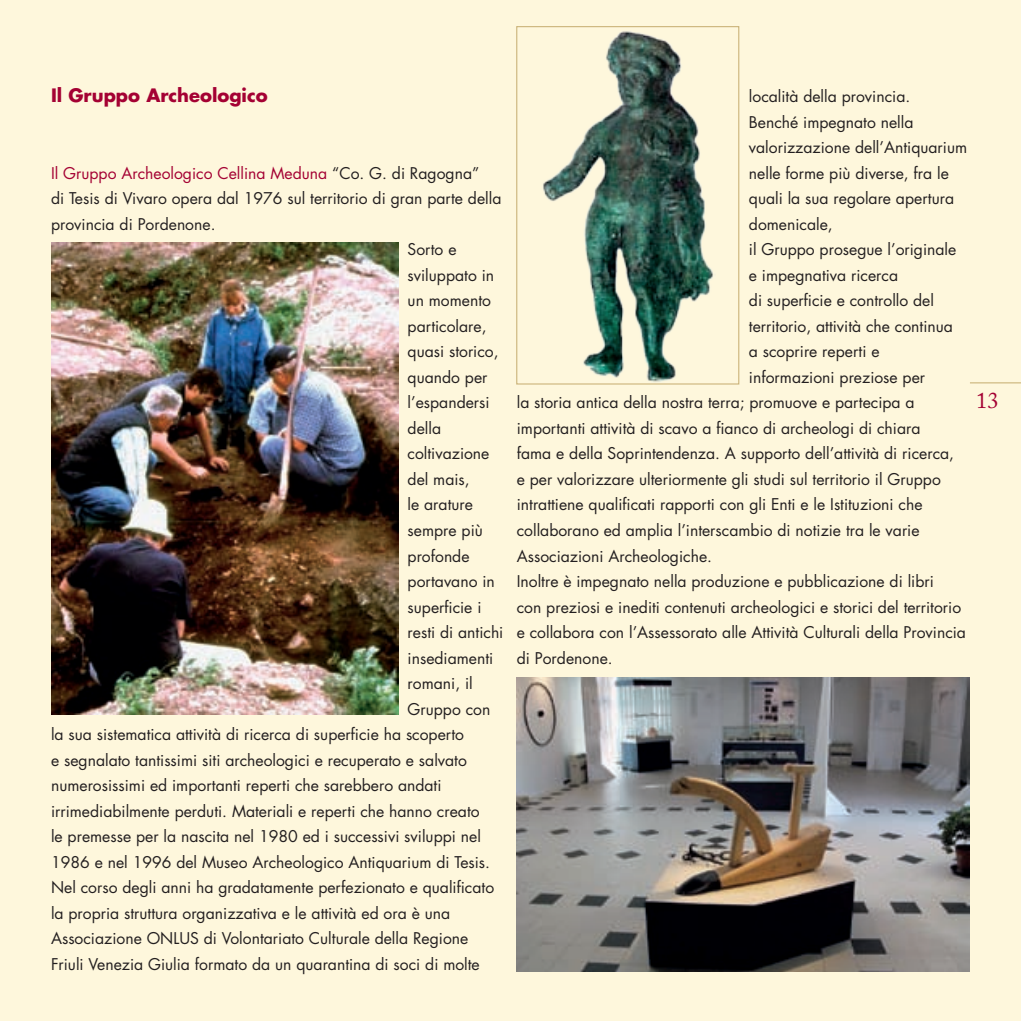
<style>
.page{position:relative;width:1021px;height:1021px;background:#fff}
.page>*{position:absolute;margin:0;border:0;box-sizing:border-box;transform-origin:0 0}
.t1{font:22.5px "Adobe Caslon Pro";color:#a40133}
.t2{font:700 18px "Futura";color:#a40133}
.t3{font:15.75px "Futura";color:#231f20}
.t4{font:15.75px "Futura";color:#a40133}
.s1{color:#231f20}
</style>
<div class="page">
<div style="left:0;top:0;width:1020px;height:1020px;background:#fef7dc"></div>
<img style="left:51px;top:243px;width:347px;height:471px">
<img style="left:543px;top:31px;width:170px;height:351px">
<div style="left:516px;top:26px;width:223px;height:358px;border:1px solid #cbb47a"></div>
<img style="left:517px;top:677px;width:452px;height:294px">
<hr style="left:969px;top:382px;width:51px;height:1px;background:#cbb47a">
<p class="t2" style="left:51px;top:83px;width:218px">Il Gruppo Archeologico</p>
<p class="t4" style="left:51px;top:163px;width:430px">Il Gruppo Archeologico Cellina Meduna <span class="s1">“Co. G. di Ragogna”</span></p>
<p class="t3" style="left:51px;top:188px;width:452px">di Tesis di Vivaro opera dal 1976 sul territorio di gran parte della</p>
<p class="t3" style="left:51px;top:214px;width:166px">provincia di Pordenone.</p>
<p class="t3" style="left:407px;top:239px;width:50px">Sorto e</p>
<p class="t3" style="left:407px;top:265px;width:88px">sviluppato in</p>
<p class="t3" style="left:407px;top:290px;width:85px">un momento</p>
<p class="t3" style="left:407px;top:316px;width:80px">particolare,</p>
<p class="t3" style="left:407px;top:341px;width:93px">quasi storico,</p>
<p class="t3" style="left:407px;top:367px;width:81px">quando per</p>
<p class="t3" style="left:407px;top:392px;width:84px">l’espandersi</p>
<p class="t3" style="left:407px;top:418px;width:35px">della</p>
<p class="t3" style="left:407px;top:443px;width:83px">coltivazione</p>
<p class="t3" style="left:407px;top:469px;width:64px">del mais,</p>
<p class="t3" style="left:407px;top:494px;width:67px">le arature</p>
<p class="t3" style="left:407px;top:520px;width:77px">sempre più</p>
<p class="t3" style="left:407px;top:545px;width:63px">profonde</p>
<p class="t3" style="left:407px;top:571px;width:89px">portavano in</p>
<p class="t3" style="left:407px;top:596px;width:75px">superficie i</p>
<p class="t3" style="left:407px;top:622px;width:97px">resti di antichi</p>
<p class="t3" style="left:407px;top:647px;width:87px">insediamenti</p>
<p class="t3" style="left:407px;top:673px;width:67px">romani, il</p>
<p class="t3" style="left:407px;top:698px;width:84px">Gruppo con</p>
<p class="t3" style="left:51px;top:724px;width:414px">la sua sistematica attività di ricerca di superficie ha scoperto</p>
<p class="t3" style="left:51px;top:750px;width:417px">e segnalato tantissimi siti archeologici e recuperato e salvato</p>
<p class="t3" style="left:51px;top:775px;width:392px">numerosissimi ed importanti reperti che sarebbero andati</p>
<p class="t3" style="left:51px;top:801px;width:430px">irrimediabilmente perduti. Materiali e reperti che hanno creato</p>
<p class="t3" style="left:51px;top:826px;width:431px">le premesse per la nascita nel 1980 ed i successivi sviluppi nel</p>
<p class="t3" style="left:51px;top:852px;width:440px">1986 e nel 1996 del Museo Archeologico Antiquarium di Tesis.</p>
<p class="t3" style="left:51px;top:877px;width:444px">Nel corso degli anni ha gradatamente perfezionato e qualificato</p>
<p class="t3" style="left:51px;top:903px;width:400px">la propria struttura organizzativa e le attività ed ora è una</p>
<p class="t3" style="left:51px;top:928px;width:419px">Associazione ONLUS di Volontariato Culturale della Regione</p>
<p class="t3" style="left:51px;top:954px;width:430px">Friuli Venezia Giulia formato da un quarantina di soci di molte</p>
<p class="t3" style="left:749px;top:86px;width:163px">località della provincia.</p>
<p class="t3" style="left:749px;top:112px;width:166px">Benché impegnato nella</p>
<p class="t3" style="left:749px;top:137px;width:220px">valorizzazione dell’Antiquarium</p>
<p class="t3" style="left:749px;top:163px;width:201px">nelle forme più diverse, fra le</p>
<p class="t3" style="left:749px;top:188px;width:207px">quali la sua regolare apertura</p>
<p class="t3" style="left:749px;top:214px;width:85px">domenicale,</p>
<p class="t3" style="left:749px;top:239px;width:209px">il Gruppo prosegue l’originale</p>
<p class="t3" style="left:749px;top:265px;width:151px">e impegnativa ricerca</p>
<p class="t3" style="left:749px;top:290px;width:187px">di superficie e controllo del</p>
<p class="t3" style="left:749px;top:316px;width:206px">territorio, attività che continua</p>
<p class="t3" style="left:749px;top:341px;width:132px">a scoprire reperti e</p>
<p class="t3" style="left:749px;top:367px;width:178px">informazioni preziose per</p>
<p class="t3" style="left:517px;top:392px;width:399px">la storia antica della nostra terra; promuove e partecipa a</p>
<p class="t3" style="left:517px;top:418px;width:405px">importanti attività di scavo a fianco di archeologi di chiara</p>
<p class="t3" style="left:517px;top:443px;width:439px">fama e della Soprintendenza. A supporto dell’attività di ricerca,</p>
<p class="t3" style="left:517px;top:469px;width:425px">e per valorizzare ulteriormente gli studi sul territorio il Gruppo</p>
<p class="t3" style="left:517px;top:494px;width:407px">intrattiene qualificati rapporti con gli Enti e le Istituzioni che</p>
<p class="t3" style="left:517px;top:520px;width:404px">collaborano ed amplia l’interscambio di notizie tra le varie</p>
<p class="t3" style="left:517px;top:545px;width:197px">Associazioni Archeologiche.</p>
<p class="t3" style="left:517px;top:571px;width:418px">Inoltre è impegnato nella produzione e pubblicazione di libri</p>
<p class="t3" style="left:517px;top:596px;width:446px">con preziosi e inediti contenuti archeologici e storici del territorio</p>
<p class="t3" style="left:517px;top:622px;width:451px">e collabora con l’Assessorato alle Attività Culturali della Provincia</p>
<p class="t3" style="left:517px;top:647px;width:97px">di Pordenone.</p>
<h1 class="t1" style="left:976px;top:387px;width:22px">13</h1>
</div>
